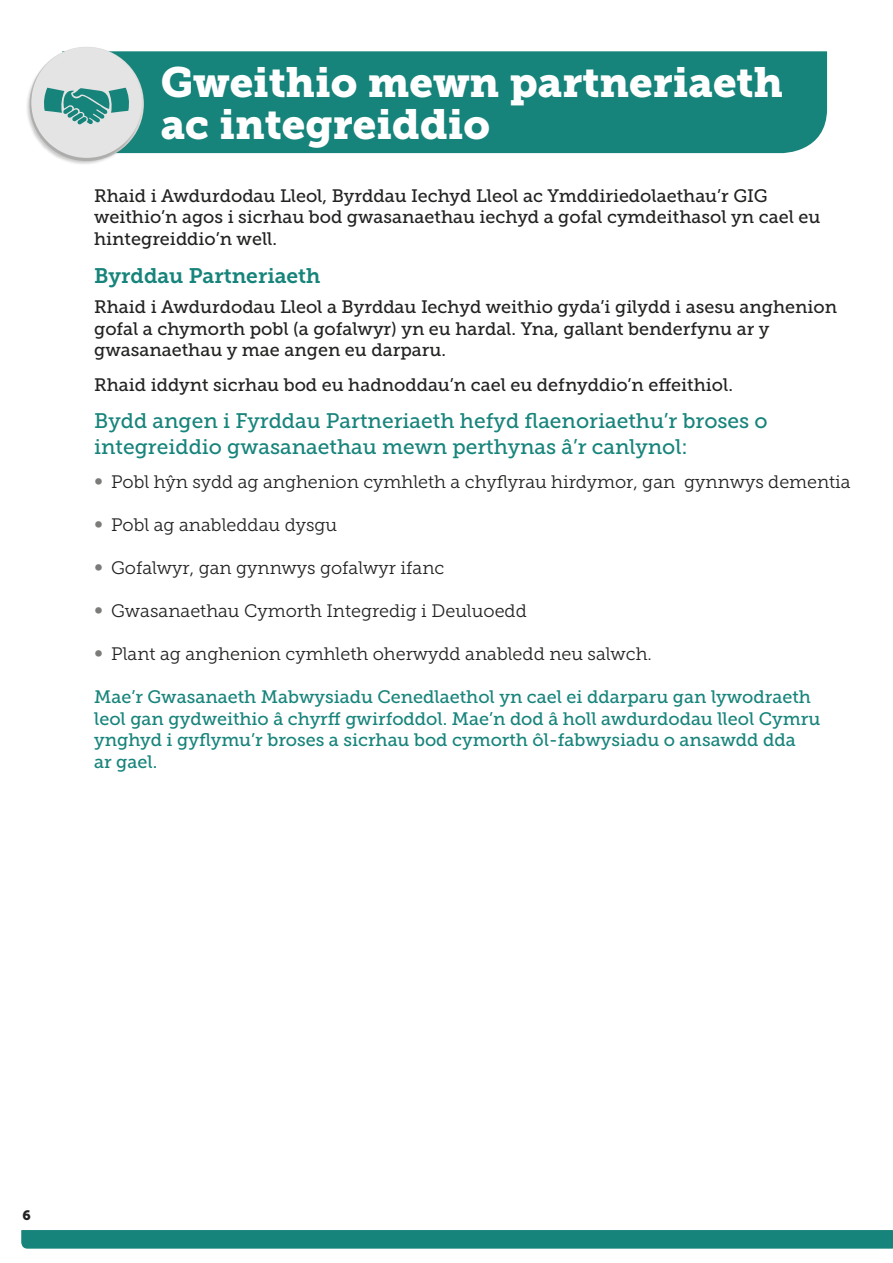
<style>
.page{position:relative;width:893px;height:1263px;background:#fff}
.page>*{position:absolute;margin:0;border:0;box-sizing:border-box;transform-origin:0 0}
.Main_Body{font:42px/42px "Museo Slab 900";color:#fff}
.Main_Body-2{font:21px/25.2px "Museo Slab 500";color:#17847b}
.Main_Body-3{font:21px "Museo Slab 700";color:#17847b}
.Main_Body-4{font:18px/21.6px "Museo Slab 500";color:#222221}
.t1{font:18px "Museo Slab 300";color:#222221}
.Main_Body-5{font:18px/21.6px "Museo Slab 500";color:#17847b}
.t2{font:13.5px "Museo Slab 900";color:#222221}
.s1{font-family:"Helvetica";font-weight:300;color:#7b7b7a}
</style>
<div class="page">
<div style="left:142px;top:51px;width:685px;height:102px;background:#17847b"></div>
<div style="left:26px;top:49px;width:116px;height:116px;background:#222221;opacity:.25"></div>
<div style="left:31px;top:47px;width:111px;height:111px;background:#e4e4e4;border-radius:50%"></div>
<svg style="left:44px;top:88px;width:85px;height:37px"></svg>
<div style="left:21px;top:1230px;width:872px;height:18px;background:#17847b"></div>
<p class="Main_Body" style="left:161px;top:61px;width:624px">Gweithio mewn partneriaeth ac integreiddio</p>
<p class="Main_Body-4" style="left:94px;top:185px;width:728px">Rhaid i Awdurdodau Lleol, Byrddau Iechyd Lleol ac Ymddiriedolaethau’r GIG weithio’n agos i sicrhau bod gwasanaethau iechyd a gofal cymdeithasol yn cael eu hintegreiddio’n well.</p>
<p class="Main_Body-3" style="left:94px;top:264px;width:228px">Byrddau Partneriaeth</p>
<p class="Main_Body-4" style="left:94px;top:296px;width:744px">Rhaid i Awdurdodau Lleol a Byrddau Iechyd weithio gyda’i gilydd i asesu anghenion gofal a chymorth pobl (a gofalwyr) yn eu hardal. Yna, gallant benderfynu ar y gwasanaethau y mae angen eu darparu.</p>
<p class="Main_Body-4" style="left:94px;top:374px;width:640px">Rhaid iddynt sicrhau bod eu hadnoddau’n cael eu defnyddio’n effeithiol.</p>
<p class="Main_Body-2" style="left:94px;top:409px;width:675px">Bydd angen i Fyrddau Partneriaeth hefyd flaenoriaethu’r broses o integreiddio gwasanaethau mewn perthynas â’r canlynol:</p>
<p class="t1" style="left:94px;top:472px;width:758px"><span class="s1">•</span> Pobl hŷn sydd ag anghenion cymhleth a chyflyrau hirdymor, gan gynnwys dementia</p>
<p class="t1" style="left:94px;top:515px;width:245px"><span class="s1">•</span> Pobl ag anableddau dysgu</p>
<p class="t1" style="left:94px;top:558px;width:352px"><span class="s1">•</span> Gofalwyr, gan gynnwys gofalwyr ifanc</p>
<p class="t1" style="left:94px;top:601px;width:434px"><span class="s1">•</span> Gwasanaethau Cymorth Integredig i Deuluoedd</p>
<p class="t1" style="left:94px;top:644px;width:559px"><span class="s1">•</span> Plant ag anghenion cymhleth oherwydd anabledd neu salwch.</p>
<p class="Main_Body-5" style="left:94px;top:686px;width:728px">Mae’r Gwasanaeth Mabwysiadu Cenedlaethol yn cael ei ddarparu gan lywodraeth leol gan gydweithio â chyrff gwirfoddol. Mae’n dod â holl awdurdodau lleol Cymru ynghyd i gyflymu’r broses a sicrhau bod cymorth ôl-fabwysiadu o ansawdd dda<br>ar gael.</p>
<p class="t2" style="left:22px;top:1207px;width:10px">6</p>
</div>
